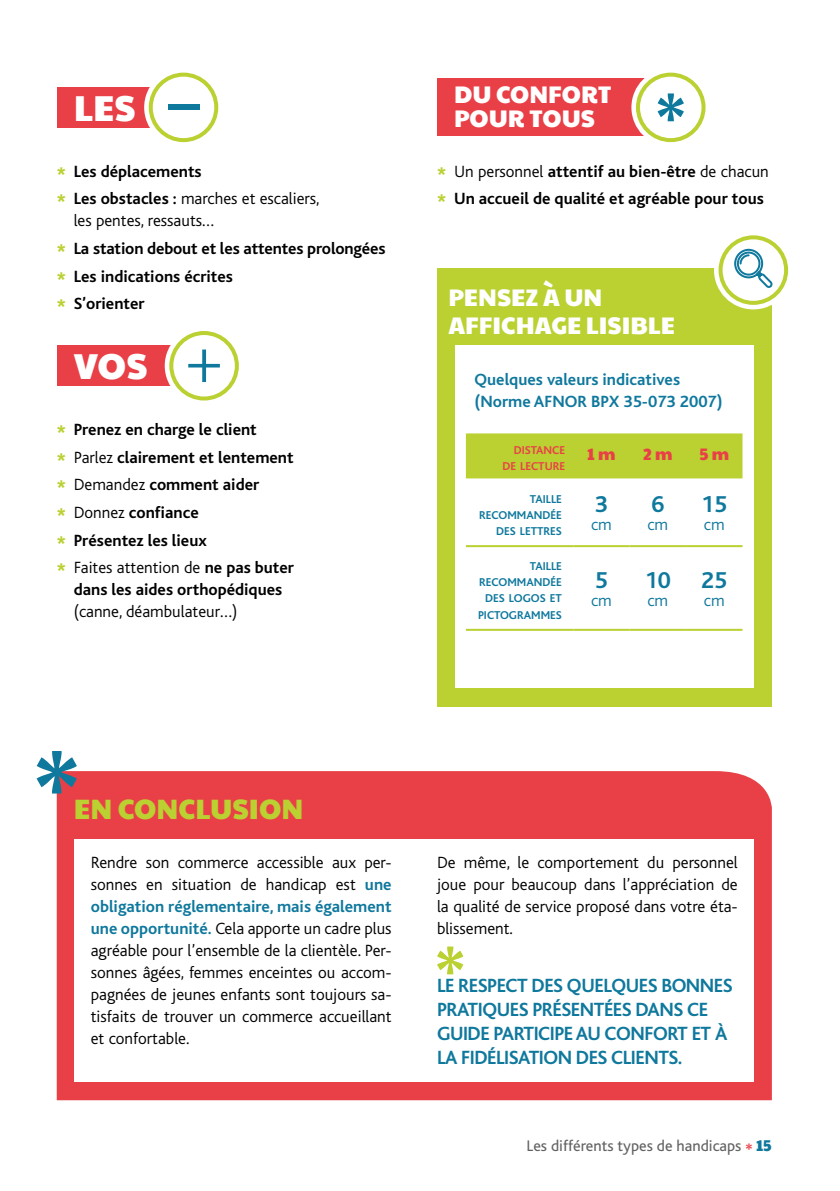
<style>
.page{position:relative;width:840px;height:1191px;background:#fff}
.page>*{position:absolute;margin:0;border:0;box-sizing:border-box;transform-origin:0 0}
.t1{font:36px "Paytone One";color:#fff}
.t2{font:28px "Paytone One";color:#bbd031}
.t3{font:24px/24px "Paytone One";color:#fff}
.t4{font:700 24px "Bliss";color:#0f789d}
.t5{font:700 20px/24px "Bliss";letter-spacing:-.025em;color:#0f789d}
.t6{font:300 17px/22px "Bliss";color:#000;text-align:justify}
.t7{font:700 17px/27.6px "Bliss";color:#000}
.t8{font:700 17px/22px "Bliss";color:#0f789d}
.t9{font:300 17px "Bliss";color:#0f789d}
.t10{font:17px "Paytone One";color:#e94047}
.t11{font:16px "Bliss";color:#626261}
.t12{font:700 11.8px/16px "Bliss";color:#0f789d;text-align:right}
.t13{font:700 11.8px/16px "Bliss";color:#e94047;text-align:right}
.s1{font-family:"Paytone One";font-weight:400;color:#bbd031}
.s2{font-weight:300}
.s3{font-weight:700;color:#0f789d}
.s4{font-weight:700;color:#e94047}
.s5{font-family:"Paytone One";color:#0f789d}
</style>
<div class="page">
<div style="left:57px;top:87px;width:134px;height:40px;background:#e94047"></div>
<div style="left:144px;top:68px;width:79px;height:79px;background:#fff;border-radius:50%"></div>
<div style="left:149px;top:73px;width:69px;height:69px;border:4px solid #bbd031;border-radius:50%"></div>
<div style="left:168px;top:105px;width:31px;height:5px;background:#0f789d"></div>
<div style="left:437px;top:79px;width:239px;height:57px;background:#e94047"></div>
<svg style="left:631px;top:68px;width:78px;height:79px"></svg>
<div style="left:635px;top:73px;width:70px;height:69px;border:4px solid #bbd031;border-radius:50%"></div>
<svg style="left:657px;top:93px;width:26px;height:28px"></svg>
<div style="left:57px;top:771px;width:714px;height:329px;background:#e94047"></div>
<div style="left:57px;top:346px;width:134px;height:40px;background:#e94047"></div>
<div style="left:74px;top:839px;width:679px;height:243px;background:#fff"></div>
<svg style="left:37px;top:751px;width:40px;height:42px"></svg>
<div style="left:437px;top:268px;width:334px;height:439px;background:#bbd031"></div>
<svg style="left:713px;top:231px;width:79px;height:78px"></svg>
<div style="left:718px;top:235px;width:69px;height:70px;border:4px solid #bbd031;border-radius:50%"></div>
<svg style="left:732px;top:248px;width:42px;height:42px"></svg>
<div style="left:455px;top:346px;width:298px;height:342px;background:#fff"></div>
<div style="left:465px;top:433px;width:277px;height:45px;background:#bbd031"></div>
<hr style="left:465px;top:545px;width:108px;height:2px;background:#bbd031">
<hr style="left:573px;top:545px;width:56px;height:2px;background:#bbd031">
<hr style="left:629px;top:545px;width:56px;height:2px;background:#bbd031">
<hr style="left:685px;top:545px;width:57px;height:2px;background:#bbd031">
<hr style="left:465px;top:629px;width:108px;height:2px;background:#bbd031">
<hr style="left:573px;top:629px;width:56px;height:2px;background:#bbd031">
<hr style="left:629px;top:629px;width:56px;height:2px;background:#bbd031">
<hr style="left:685px;top:629px;width:57px;height:2px;background:#bbd031">
<svg style="left:437px;top:946px;width:26px;height:28px"></svg>
<svg style="left:165px;top:326px;width:78px;height:79px"></svg>
<div style="left:169px;top:331px;width:70px;height:69px;border:4px solid #bbd031;border-radius:50%"></div>
<svg style="left:188px;top:349px;width:32px;height:33px"></svg>
<h1 class="t1" style="left:74px;top:79px;width:64px">LES</h1>
<p class="t7" style="left:57px;top:158px;width:264px"><span class="s1">*</span> Les déplacements<br><span class="s1">*</span> Les obstacles : <span class="s2">marches et escaliers,</span></p>
<p class="t7" style="left:57px;top:207px;width:330px;text-indent:17px"><span class="s2">les pentes, ressauts…<br></span><span class="s1">*</span> La station debout et les attentes prolongées <span class="s1">*</span> Les indications écrites<br><span class="s1">*</span> S’orienter</p>
<h1 class="t1" style="left:74px;top:337px;width:75px">VOS</h1>
<p class="t7" style="left:57px;top:416px;width:239px"><span class="s1">*</span> Prenez en charge le client<br><span class="s1">*</span> <span class="s2">Parlez</span> clairement et lentement <span class="s1">*</span> <span class="s2">Demandez</span> comment aider<br><span class="s1">*</span> <span class="s2">Donnez</span> confiance<br><span class="s1">*</span> Présentez les lieux<br><span class="s1">*</span> <span class="s2">Faites attention de</span> ne pas buter</p>
<p class="t7" style="left:74px;top:576px;width:210px">dans les aides orthopédiques</p>
<p class="t6" style="left:74px;top:601px;width:165px">(canne, déambulateur…)</p>
<h3 class="t3" style="left:454px;top:82px;width:159px">DU CONFORT<br>POUR TOUS</h3>
<p class="t7" style="left:437px;top:158px;width:333px"><span class="s1">*</span> <span class="s2">Un personnel</span> attentif au bien-être <span class="s2">de chacun </span><span class="s1">*</span> Un accueil de qualité et agréable pour tous</p>
<h3 class="t3" style="left:448px;top:284px;width:228px;line-height:28px">PENSEZ À UN<br>AFFICHAGE LISIBLE</h3>
<p class="t8" style="left:474px;top:369px;width:249px">Quelques valeurs indicatives (Norme AFNOR BPX 35-073 2007)</p>
<p class="t13" style="left:502px;top:443px;width:64px">DISTANCE<br>DE LECTURE</p>
<p class="t10" style="left:587px;top:441px;width:30px">1 m</p>
<p class="t10" style="left:642px;top:441px;width:31px">2 m</p>
<p class="t10" style="left:699px;top:441px;width:31px">5 m</p>
<p class="t12" style="left:478px;top:491px;width:84px">TAILLE<br>RECOMMANDÉE<br>DES LETTRES</p>
<h3 class="t4" style="left:594px;top:492px;width:15px">3</h3>
<h3 class="t4" style="left:651px;top:492px;width:15px">6</h3>
<p class="t9" style="left:647px;top:516px;width:22px">cm</p>
<h3 class="t4" style="left:700px;top:492px;width:28px">15</h3>
<p class="t9" style="left:703px;top:516px;width:22px">cm</p>
<p class="t9" style="left:590px;top:516px;width:22px">cm</p>
<p class="t12" style="left:477px;top:559px;width:85px">TAILLE<br>RECOMMANDÉE<br>DES LOGOS ET<br>PICTOGRAMMES</p>
<h3 class="t4" style="left:594px;top:568px;width:15px">5</h3>
<p class="t9" style="left:590px;top:591px;width:22px">cm</p>
<h3 class="t4" style="left:644px;top:568px;width:28px">10</h3>
<p class="t9" style="left:647px;top:591px;width:22px">cm</p>
<h3 class="t4" style="left:700px;top:568px;width:28px">25</h3>
<p class="t9" style="left:703px;top:591px;width:22px">cm</p>
<h2 class="t2" style="left:74px;top:787px;width:231px">EN CONCLUSION</h2>
<p class="t6" style="left:91px;top:851px;width:302px">Rendre son commerce accessible aux per&shy;sonnes en situation de handicap est <span class="s3">une obligation réglementaire, mais également une opportunité.</span> Cela apporte un cadre plus agréable pour l’ensemble de la clientèle. Per&shy;sonnes âgées, femmes enceintes ou accom&shy;pagnées de jeunes enfants sont toujours sa&shy;tisfaits de trouver un commerce accueillant et confortable.</p>
<p class="t6" style="left:437px;top:851px;width:302px">De même, le comportement du personnel joue pour beaucoup dans l’appréciation de la qualité de service proposé dans votre éta&shy;blissement.</p>
<p class="t5" style="left:437px;top:974px;width:297px">LE RESPECT DES QUELQUES BONNES<br>PRATIQUES PRÉSENTÉES DANS CE<br>GUIDE PARTICIPE AU CONFORT ET À<br>LA FIDÉLISATION DES CLIENTS.</p>
<p class="t11" style="left:526px;top:1136px;width:247px">Les différents types de handicaps <span class="s4">*</span> <span class="s5">15</span></p>
</div>
